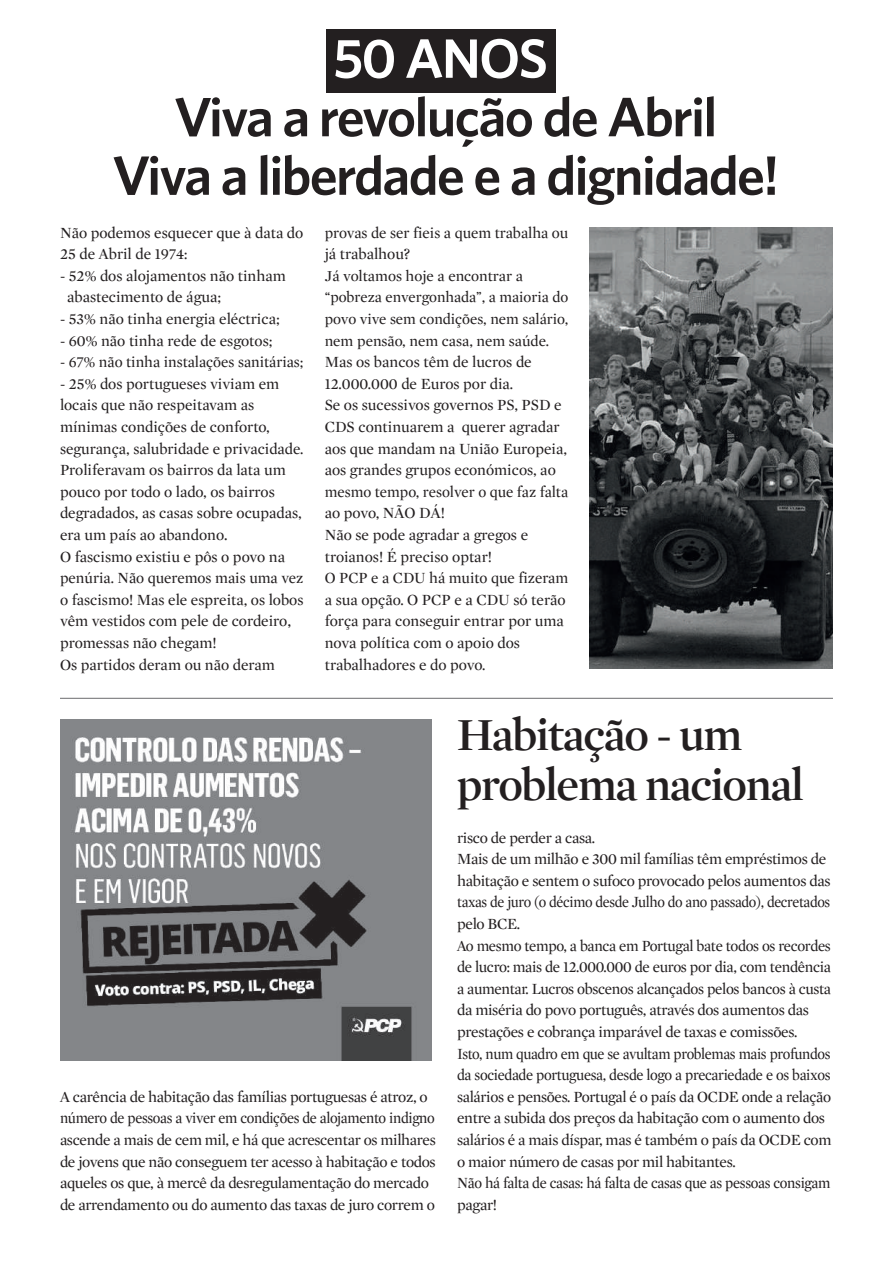
<style>
.page{position:relative;width:893px;height:1263px;background:#fff}
.page>*{position:absolute;margin:0;border:0;box-sizing:border-box;transform-origin:0 0}
.t1{font:600 55.5px/58.5px "Whitney";letter-spacing:-.03em;color:#231f20;text-align:center}
.t2{font:600 55.5px "Whitney";letter-spacing:-.03em;color:#fff}
.t3{font:600 46.5px/49.5px "Mercury Display";letter-spacing:-.03em;color:#231f20}
.t4{font:15.75px/21.6px "Mercury Display";letter-spacing:-.015em;color:#231f20}
.t5{font:15.45px/21.6px "Mercury Display";letter-spacing:-.005em;color:#231f20}
.s1{font-size:16.5px}
</style>
<div class="page">
<div style="left:326px;top:29px;width:229px;height:64px;background:#231f20"></div>
<img style="left:589px;top:228px;width:244px;height:440px">
<img style="left:60px;top:720px;width:372px;height:341px">
<hr style="left:60px;top:698px;width:773px;height:1px;background:#6b6b6e">
<h1 class="t2" style="left:333px;top:25px;width:216px">50 ANOS</h1>
<h1 class="t1" style="left:112px;top:86px;width:668px">Viva a revolução de Abril<br>Viva a liberdade e a dignidade!</h1>
<p class="t4" style="left:60px;top:221px;width:245px">Não podemos esquecer que à data do<br>25 de Abril de 1974:</p>
<p class="t4" style="left:67px;top:265px;width:220px;text-indent:-7px">- 52% dos alojamentos não tinham abastecimento de água;</p>
<p class="t4" style="left:60px;top:308px;width:221px">- 53% não tinha energia eléctrica;</p>
<p class="t4" style="left:60px;top:329px;width:214px">- 60% não tinha rede de esgotos;</p>
<p class="t4" style="left:60px;top:351px;width:245px">- 67% não tinha instalações sanitárias;</p>
<p class="t4" style="left:60px;top:373px;width:245px">- 25% dos portugueses viviam em locais que não respeitavam as mínimas condições de conforto, segurança, salubridade e privacidade.<br>Proliferavam os bairros da lata um pouco por todo o lado, os bairros degradados, as casas sobre ocupadas, era um país ao abandono<span class="s1">.<br></span>O fascismo existiu e pôs o povo na penúria. Não queremos mais uma vez o fascismo! Mas ele espreita, os lobos vêm vestidos com pele de cordeiro<span class="s1">, </span>promessas não chegam!<br>Os partidos deram ou não deram</p>
<p class="t4" style="left:325px;top:221px;width:245px">provas de ser fieis a quem trabalha ou já trabalhou?</p>
<p class="t5" style="left:325px;top:265px;width:245px">Já voltamos hoje a encontrar a “pobreza envergonhada”, a maioria do povo vive sem condições, nem salário, nem pensão, nem casa, nem saúde.</p>
<p class="t4" style="left:325px;top:351px;width:245px">Mas os bancos têm de lucros de<br>12.000.000 de Euros por dia.<br>Se os sucessivos governos PS, PSD e<br>CDS continuarem a querer agradar aos que mandam na União Europeia, aos grandes grupos económicos, ao mesmo tempo, resolver o que faz falta ao povo, NÃO DÁ!<br>Não se pode agradar a gregos e troianos! É preciso optar!<br>O PCP e a CDU há muito que fizeram a sua opção. O PCP e a CDU só terão força para conseguir entrar por uma nova política com o apoio dos trabalhadores e do povo.</p>
<h2 class="t3" style="left:457px;top:709px;width:349px">Habitação - um problema nacional</h2>
<p class="t4" style="left:60px;top:1085px;width:377px">A carência de habitação das famílias portuguesas é atroz, o número de pessoas a viver em condições de alojamento indigno ascende a mais de cem mil, e há que acrescentar os milhares de jovens que não conseguem ter acesso à habitação e todos aqueles os que, à mercê da desregulamentação do mercado de arrendamento ou do aumento das taxas de juro correm o</p>
<p class="t4" style="left:457px;top:826px;width:376px">risco de perder a casa.<br>Mais de um milhão e 300 mil famílias têm empréstimos de habitação e sentem o sufoco provocado pelos aumentos das taxas de juro (o décimo desde Julho do ano passado), decretados pelo BCE.<br>Ao mesmo tempo, a banca em Portugal bate todos os recordes de lucro: mais de 12.000.000 de euros por dia, com tendência a aumentar. Lucros obscenos alcançados pelos bancos à custa da miséria do povo português, através dos aumentos das prestações e cobrança imparável de taxas e comissões.<br>Isto, num quadro em que se avultam problemas mais profundos da sociedade portuguesa, desde logo a precariedade e os baixos salários e pensões. Portugal é o país da OCDE onde a relação entre a subida dos preços da habitação com o aumento dos salários é a mais díspar, mas é também o país da OCDE com o maior número de casas por mil habitantes.<br>Não há falta de casas: há falta de casas que as pessoas consigam pagar!</p>
</div>
